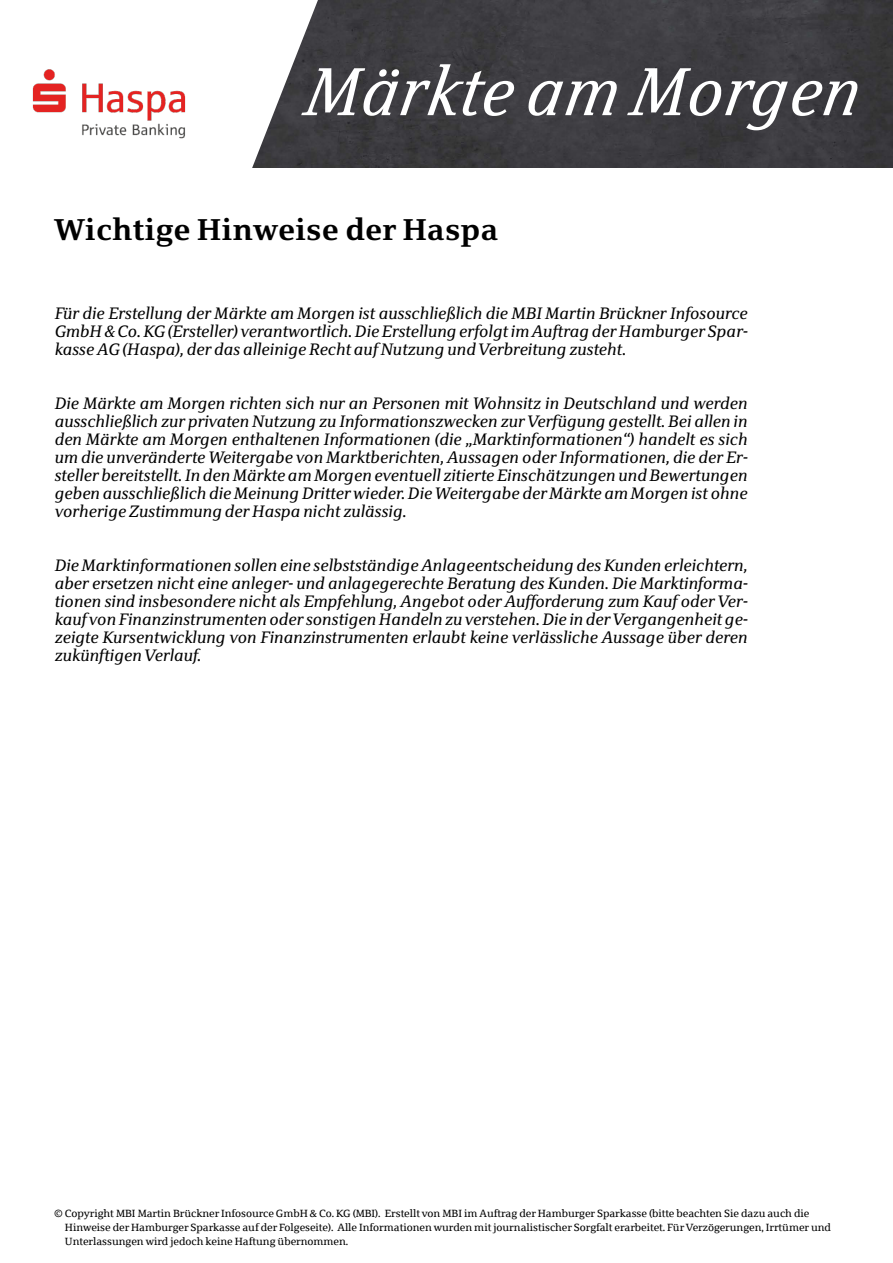
<style>
.page{position:relative;width:893px;height:1263px;background:#fff}
.page>*{position:absolute;margin:0;border:0;box-sizing:border-box;transform-origin:0 0}
.t1{font:italic 67.5px "Sparkasse Serif";color:#fff;scale:.94 1}
.t2{font:700 30px "Sparkasse Serif";color:#000}
._2_Lauftext{font:italic 16.5px/18px "Sparkasse Serif";color:#000;text-align:justify}
.t3{font:10.5px/14.2px "Sparkasse Serif";letter-spacing:-.005em;color:#000}
</style>
<div class="page">
<img style="left:320px;top:0;width:573px;height:168px">
<svg style="left:252px;top:0;width:68px;height:168px"></svg>
<img style="left:32px;top:69px;width:154px;height:70px">
<h1 class="t1" style="left:300px;top:50px;width:607px">Märkte am Morgen</h1>
<p class="t2" style="left:54px;top:211px;width:446px">Wichtige Hinweise der Haspa</p>
<p class="_2_Lauftext" style="left:54px;top:304px;width:695px">Für die Erstellung der Märkte am Morgen ist ausschließlich die MBI Martin Brückner Infosource GmbH &amp; Co. KG (Ersteller) verantwortlich. Die Erstellung erfolgt im Auftrag der Hamburger Spar&shy;kasse AG (Haspa), der das alleinige Recht auf Nutzung und Verbreitung zusteht.</p>
<p class="_2_Lauftext" style="left:54px;top:394px;width:695px">Die Märkte am Morgen richten sich nur an Personen mit Wohnsitz in Deutschland und werden ausschließlich zur privaten Nutzung zu Informationszwecken zur Verfügung gestellt. Bei allen in den Märkte am Morgen enthaltenen Informationen (die „Marktinformationen“) handelt es sich um die unveränderte Weitergabe von Marktberichten, Aussagen oder Informationen, die der Er&shy;steller bereitstellt. In den Märkte am Morgen eventuell zitierte Einschätzungen und Bewertungen geben ausschließlich die Meinung Dritter wieder. Die Weitergabe der Märkte am Morgen ist ohne vorherige Zustimmung der Haspa nicht zulässig.</p>
<p class="_2_Lauftext" style="left:54px;top:556px;width:695px">Die Marktinformationen sollen eine selbstständige Anlageentscheidung des Kunden erleichtern, aber ersetzen nicht eine anleger- und anlagegerechte Beratung des Kunden. Die Marktinforma&shy;tionen sind insbesondere nicht als Empfehlung, Angebot oder Aufforderung zum Kauf oder Ver&shy;kauf von Finanzinstrumenten oder sonstigen Handeln zu verstehen. Die in der Vergangenheit ge&shy;zeigte Kursentwicklung von Finanzinstrumenten erlaubt keine verlässliche Aussage über deren zukünftigen Verlauf.</p>
<p class="t3" style="left:65px;top:1206px;width:768px;text-indent:-11px">© Copyright MBI Martin Brückner Infosource GmbH &amp; Co. KG (MBI). Erstellt von MBI im Auftrag der Hamburger Sparkasse (bitte beachten Sie dazu auch die<br>Hinweise der Hamburger Sparkasse auf der Folgeseite). Alle Informationen wurden mit journalistischer Sorgfalt erarbeitet. Für Verzögerungen, Irrtümer und<br>Unterlassungen wird jedoch keine Haftung übernommen.</p>
</div>
